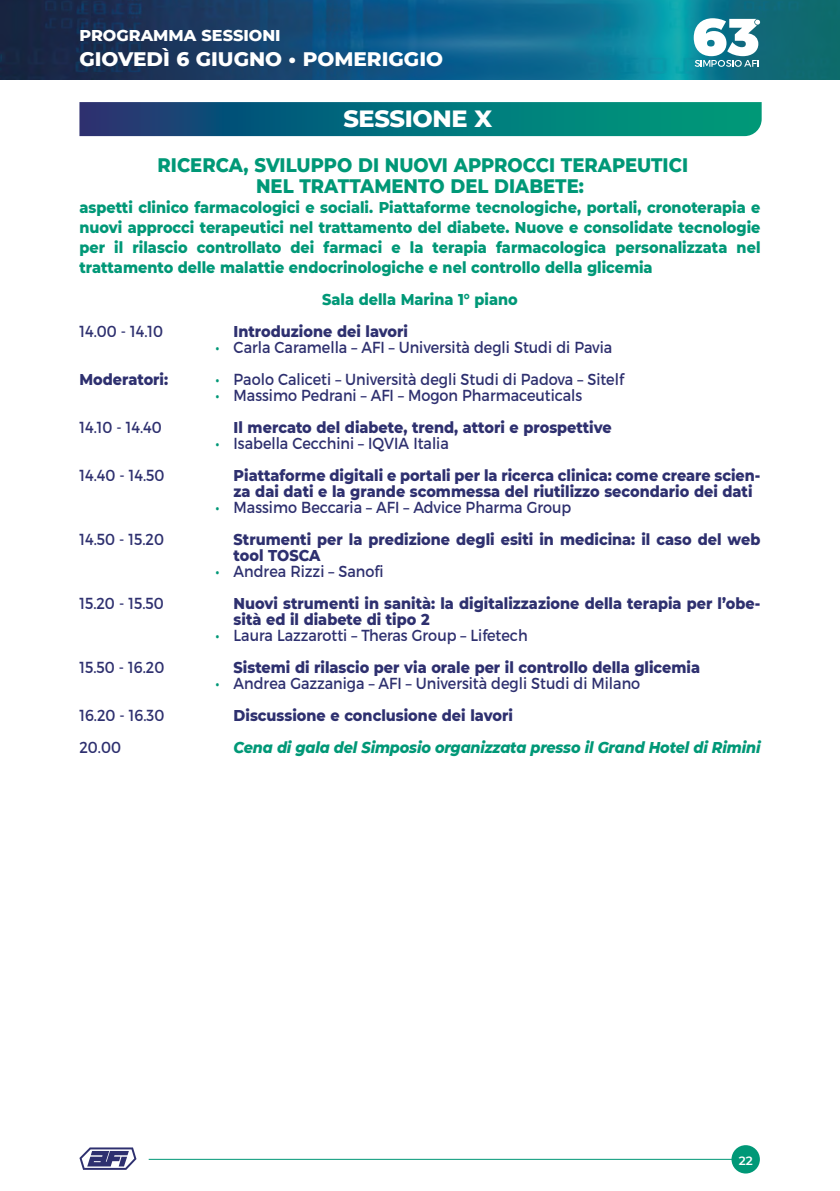
<style>
.page{position:relative;width:840px;height:1191px;background:#fff}
.page>*{position:absolute;margin:0;border:0;box-sizing:border-box;transform-origin:0 0}
.t1{font:800 24px "Montserrat";letter-spacing:-.015em;color:#fff}
.t2{font:800 20px/20px "Montserrat";color:#009877;text-align:center;scale:.9 1}
.t3{font:800 20px "Montserrat";color:#fff}
.t4{font:800 16px/16px "Montserrat";color:#2e306f;scale:.9 1}
.t5{font:16px "Montserrat";color:#2e306f;scale:.9 1}
.t6{font:800 16px/20px "Montserrat";color:#009877;text-align:justify;scale:.9 1}
.t7{font:italic 800 16px "Montserrat";letter-spacing:-.01em;color:#009877;scale:.9 1}
.t8{font:800 16px "Montserrat";color:#fff}
.t9{font:600 12px "Montserrat";color:#fff}
.s1{color:#009877}
</style>
<div class="page">
<img style="left:0;top:0;width:107px;height:79px">
<svg style="left:107px;top:0;width:732px;height:79px;background:#115d80"></svg>
<svg style="left:693px;top:18px;width:66px;height:49px"></svg>
<div style="left:731px;top:1145px;width:28px;height:28px;background:#009877;border-radius:50%"></div>
<hr style="left:149px;top:1158px;width:585px;height:1px;background:#009877">
<svg style="left:79px;top:1147px;width:57px;height:22px"></svg>
<svg style="left:79px;top:102px;width:682px;height:34px;background:#076e7a"></svg>
<p class="t8" style="left:79px;top:23px;width:203px">PROGRAMMA SESSIONI</p>
<p class="t3" style="left:79px;top:45px;width:365px">GIOVEDÌ 6 GIUGNO • POMERIGGIO</p>
<h1 class="t1" style="left:343px;top:101px;width:150px">SESSIONE X</h1>
<p class="t2" style="left:157px;top:154px;width:590px">RICERCA, SVILUPPO DI NUOVI APPROCCI TERAPEUTICI<br>NEL TRATTAMENTO DEL DIABETE:</p>
<p class="t6" style="left:79px;top:196px;width:757px">aspetti clinico farmacologici e sociali. Piattaforme tecnologiche, portali, cronoterapia e nuovi approcci terapeutici nel trattamento del diabete. Nuove e consolidate tecnologie per il rilascio controllato dei farmaci e la terapia farmacologica personalizzata nel trattamento delle malattie endocrinologiche e nel controllo della glicemia</p>
<p class="t6" style="left:322px;top:288px;width:219px">Sala della Marina 1° piano</p>
<p class="t5" style="left:79px;top:321px;width:94px">14.00 - 14.10</p>
<p class="t4" style="left:233px;top:322px;width:195px">Introduzione dei lavori</p>
<p class="t5" style="left:215px;top:337px;width:442px"><span class="s1">•</span> Carla Caramella – AFI – Università degli Studi di Pavia</p>
<p class="t4" style="left:79px;top:370px;width:100px">Moderatori:</p>
<p class="t5" style="left:215px;top:369px;width:455px"><span class="s1">•</span> Paolo Caliceti – Università degli Studi di Padova – Sitelf</p>
<p class="t5" style="left:215px;top:385px;width:408px"><span class="s1">•</span> Massimo Pedrani – AFI – Mogon Pharmaceuticals</p>
<p class="t5" style="left:79px;top:417px;width:93px">14.10 - 14.40</p>
<p class="t4" style="left:233px;top:418px;width:421px">Il mercato del diabete, trend, attori e prospettive</p>
<p class="t5" style="left:215px;top:433px;width:260px"><span class="s1">•</span> Isabella Cecchini – IQVIA Italia</p>
<p class="t5" style="left:79px;top:465px;width:96px">14.40 - 14.50</p>
<p class="t4" style="left:233px;top:466px;width:586px">Piattaforme digitali e portali per la ricerca clinica: come creare scien&shy;za dai dati e la grande scommessa del riutilizzo secondario dei dati</p>
<p class="t5" style="left:215px;top:497px;width:396px"><span class="s1">•</span> Massimo Beccaria – AFI – Advice Pharma Group</p>
<p class="t5" style="left:79px;top:529px;width:95px">14.50 - 15.20</p>
<p class="t4" style="left:233px;top:530px;width:586px">Strumenti per la predizione degli esiti in medicina: il caso del web tool TOSCA</p>
<p class="t5" style="left:215px;top:561px;width:188px"><span class="s1">•</span> Andrea Rizzi – Sanofi</p>
<p class="t5" style="left:79px;top:593px;width:95px">15.20 - 15.50</p>
<p class="t4" style="left:233px;top:594px;width:586px">Nuovi strumenti in sanità: la digitalizzazione della terapia per l’obe&shy;sità ed il diabete di tipo 2</p>
<p class="t5" style="left:215px;top:625px;width:348px"><span class="s1">•</span> Laura Lazzarotti – Theras Group – Lifetech</p>
<p class="t5" style="left:79px;top:657px;width:96px">15.50 - 16.20</p>
<p class="t4" style="left:233px;top:658px;width:519px">Sistemi di rilascio per via orale per il controllo della glicemia</p>
<p class="t5" style="left:215px;top:673px;width:473px"><span class="s1">•</span> Andrea Gazzaniga – AFI – Università degli Studi di Milano</p>
<p class="t5" style="left:79px;top:705px;width:96px">16.20 - 16.30</p>
<p class="t4" style="left:233px;top:706px;width:312px">Discussione e conclusione dei lavori</p>
<p class="t5" style="left:79px;top:737px;width:48px">20.00</p>
<p class="t7" style="left:233px;top:735px;width:586px">Cena di gala del Simposio organizzata presso il Grand Hotel di Rimini</p>
<p class="t9" style="left:738px;top:1151px;width:15px">22</p>
</div>
